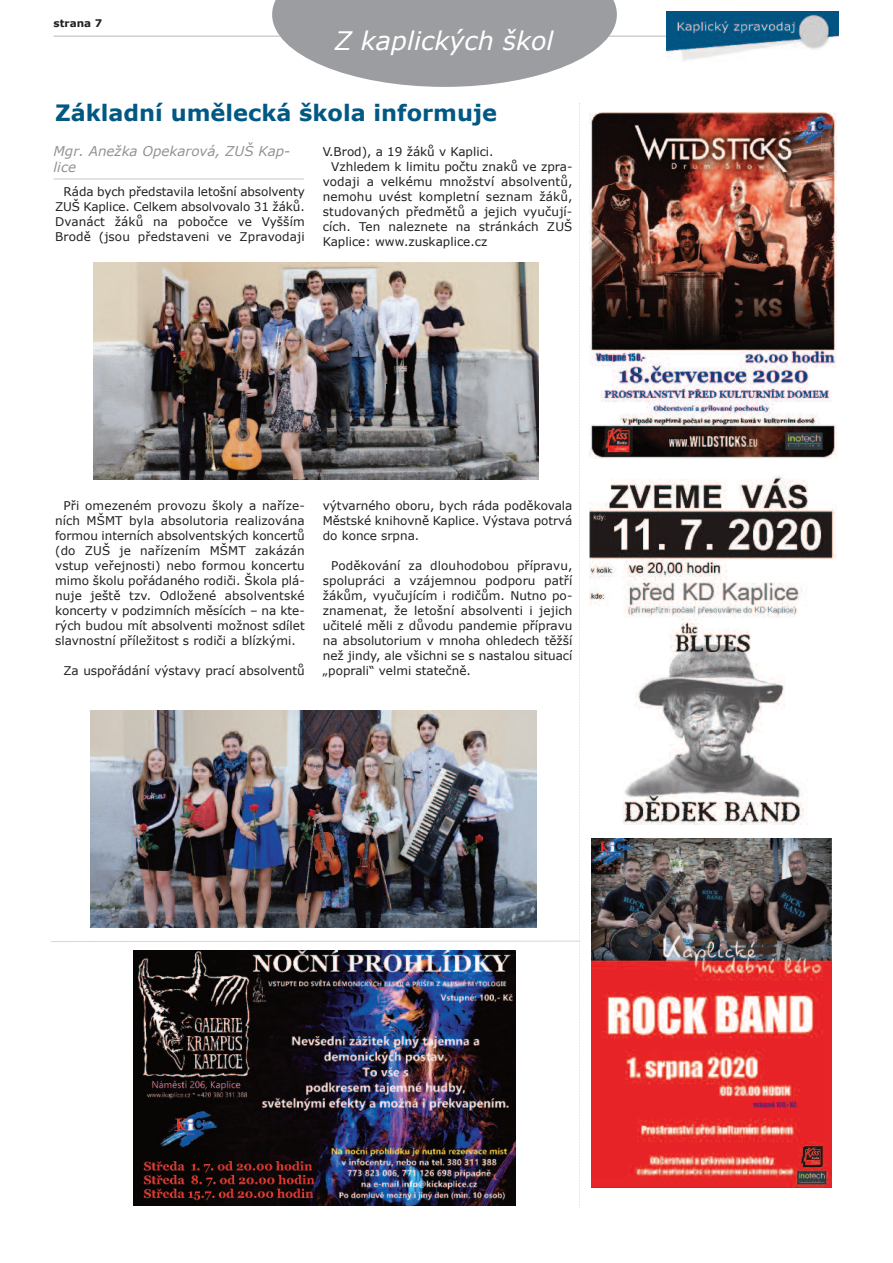
<style>
.page{position:relative;width:893px;height:1263px;background:#fff}
.page>*{position:absolute;margin:0;border:0;box-sizing:border-box;transform-origin:0 0}
.t1{font:italic 25.5px "Verdana";color:#fff}
.t2{font:700 22.5px "Verdana";color:#005883}
.t3{font:italic 13.5px/16.2px "Verdana";color:#919396}
.t4{font:12px/15px "Verdana";color:#231f20;text-align:justify}
.t5{font:700 10.5px "Verdana";color:#231f20}
</style>
<div class="page">
<hr style="left:54px;top:36px;width:784px;height:1px;background:#d0d1d2">
<hr style="left:54px;top:179px;width:250px;height:1px;background:#e2e2e3">
<svg style="left:579px;top:103px;width:1px;height:1105px"></svg>
<img style="left:666px;top:11px;width:173px;height:50px">
<svg style="left:272px;top:0;width:345px;height:87px"></svg>
<img style="left:93px;top:263px;width:445px;height:217px">
<img style="left:90px;top:710px;width:446px;height:217px">
<img style="left:589px;top:112px;width:248px;height:347px">
<img style="left:589px;top:476px;width:247px;height:348px">
<img style="left:591px;top:839px;width:240px;height:348px">
<img style="left:134px;top:951px;width:382px;height:254px">
<hr style="left:51px;top:941px;width:528px;height:1px;background:#dcdddd">
<p class="t5" style="left:54px;top:16px;width:50px">strana 7</p>
<h1 class="t1" style="left:334px;top:24px;width:221px">Z kaplických škol</h1>
<h2 class="t2" style="left:55px;top:98px;width:444px">Základní umělecká škola informuje</h2>
<p class="t3" style="left:54px;top:143px;width:238px">Mgr. Anežka Opekarová, ZUŠ Kap&shy;lice</p>
<p class="t4" style="left:323px;top:143px;width:172px">V.Brod), a 19 žáků v Kaplici.</p>
<p class="t4" style="left:331px;top:158px;width:243px">Vzhledem k limitu počtu znaků ve zpra-</p>
<p class="t4" style="left:323px;top:173px;width:251px">vodaji a velkému množství absolventů,</p>
<p class="t4" style="left:323px;top:188px;width:251px">nemohu uvést kompletní seznam žáků,</p>
<p class="t4" style="left:323px;top:203px;width:251px">studovaných předmětů a jejich vyučují-</p>
<p class="t4" style="left:323px;top:218px;width:251px">cích. Ten naleznete na stránkách ZUŠ</p>
<p class="t4" style="left:323px;top:233px;width:166px">Kaplice: www.zuskaplice.cz</p>
<p class="t4" style="left:55px;top:184px;width:251px;text-indent:9px">Ráda bych představila letošní absolventy ZUŠ Kaplice. Celkem absolvovalo 31 žáků.<br>Dvanáct žáků na pobočce ve Vyšším Brodě (jsou představeni ve Zpravodaji</p>
<p class="t4" style="left:55px;top:498px;width:251px;text-indent:9px">Při omezeném provozu školy a naříze&shy;ních MŠMT byla absolutoria realizována formou interních absolventských koncertů (do ZUŠ je nařízením MŠMT zakázán vstup veřejnosti) nebo formou koncertu mimo školu pořádaného rodiči. Škola plá&shy;nuje ještě tzv. Odložené absolventské koncerty v podzimních měsících – na kte&shy;rých budou mít absolventi možnost sdílet slavnostní příležitost s rodiči a blízkými.</p>
<p class="t4" style="left:64px;top:663px;width:243px">Za uspořádání výstavy prací absolventů</p>
<p class="t4" style="left:323px;top:498px;width:251px">výtvarného oboru, bych ráda poděkovala Městské knihovně Kaplice. Výstava potrvá do konce srpna.</p>
<p class="t4" style="left:323px;top:558px;width:251px;text-indent:9px">Poděkování za dlouhodobou přípravu, spolupráci a vzájemnou podporu patří žákům, vyučujícím i rodičům. Nutno po&shy;znamenat, že letošní absolventi i jejich učitelé měli z důvodu pandemie přípravu na absolutorium v mnoha ohledech těžší než jindy, ale všichni se s nastalou situací „poprali“ velmi statečně.</p>
</div>
